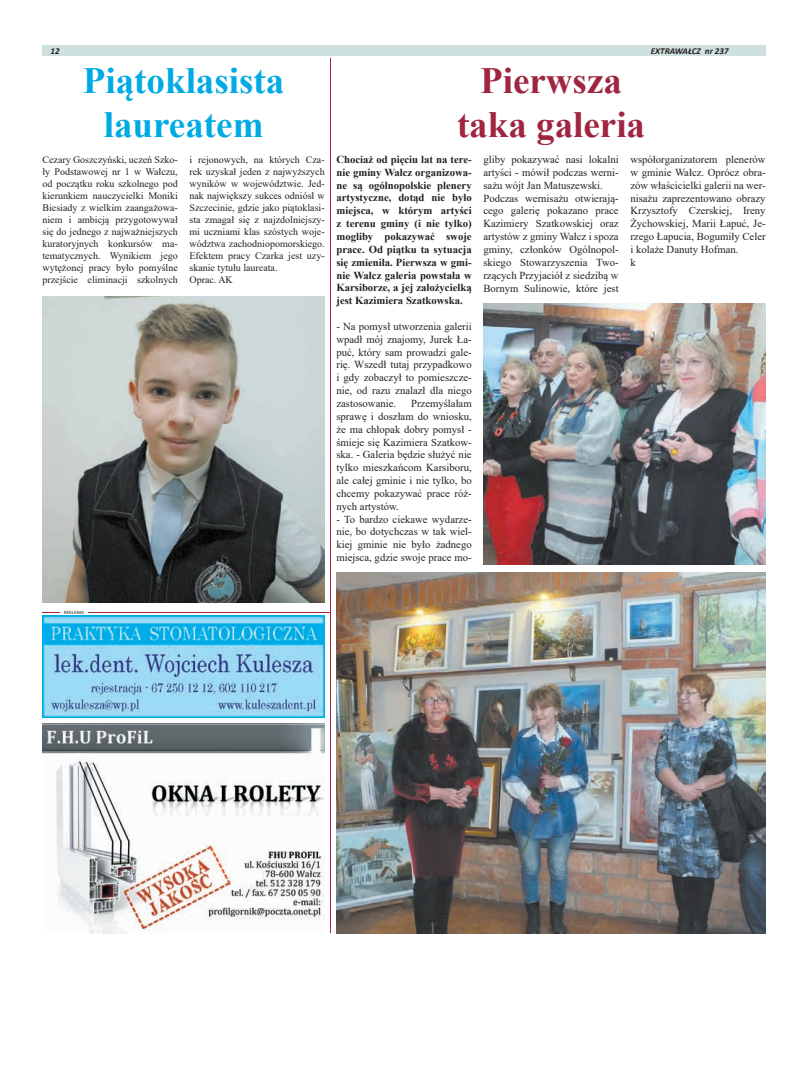
<style>
.page{position:relative;width:794px;height:1092px;background:#fff}
.page>*{position:absolute;margin:0;border:0;box-sizing:border-box;transform-origin:0 0}
.t1{font:700 37px/44.4px "Times New Roman";color:#00aae3;text-align:center}
.t2{font:700 37px/44.4px "Times New Roman";color:#a02540;text-align:center}
.t3{font:10.7px/12.8px "Times New Roman";color:#231f20;text-align:justify}
.t4{font:700 10.7px/12.8px "Times New Roman";color:#231f20;text-align:justify}
.t5{font:10px/12px "Times New Roman";color:#231f20;text-align:justify}
.t6{font:italic 700 9px "Calibri";color:#231f20}
.t7{font:5px "Calibri";color:#231f20}
</style>
<div class="page">
<div style="left:43px;top:45px;width:722px;height:11px;background:#cfe1df"></div>
<img style="left:43px;top:723px;width:282px;height:210px">
<img style="left:43px;top:615px;width:282px;height:103px">
<hr style="left:330px;top:59px;width:1px;height:874px;background:#a02540">
<hr style="left:43px;top:612px;width:288px;height:1px;background:#a02540">
<hr style="left:61px;top:610px;width:27px;height:4px;background:#fff">
<img style="left:43px;top:297px;width:282px;height:305px">
<img style="left:336px;top:572px;width:429px;height:361px">
<img style="left:483px;top:304px;width:282px;height:260px">
<p class="t6" style="left:50px;top:44px;width:11px">12</p>
<p class="t6" style="left:651px;top:44px;width:79px">EXTRAWAŁCZ nr 237</p>
<h1 class="t1" style="left:83px;top:57px;width:203px">Piątoklasista laureatem</h1>
<p class="t5" style="left:43px;top:153px;width:137px">Cezary Goszczyński, uczeń Szko&shy;ły Podstawowej nr 1 w Wałczu, od początku roku szkolnego pod kierunkiem nauczycielki Moniki Biesiady z wielkim zaangażowa&shy;niem i ambicją przygotowywał się do jednego z najważniejszych kuratoryjnych konkursów ma&shy;tematycznych. Wynikiem jego wytężonej pracy było pomyślne przejście eliminacji szkolnych</p>
<p class="t5" style="left:189px;top:153px;width:137px;text-align:left">i rejonowych, na których Cza&shy;rek uzyskał jeden z najwyższych wyników w województwie. Jed&shy;nak największy sukces odniósł w<br>Szczecinie, gdzie jako piątoklasi&shy;sta zmagał się z najzdolniejszy&shy;mi uczniami klas szóstych woje&shy;wództwa zachodniopomorskiego.<br>Efektem pracy Czarka jest uzy&shy;skanie tytułu laureata.<br>Oprac. AK</p>
<h1 class="t2" style="left:457px;top:57px;width:190px">Pierwsza taka galeria</h1>
<p class="t4" style="left:336px;top:153px;width:137px">Chociaż od pięciu lat na tere&shy;nie gminy Wałcz organizowa&shy;ne są ogólnopolskie plenery artystyczne, dotąd nie było miejsca, w którym artyści z terenu gminy (i nie tylko) mogliby pokazywać swoje prace. Od piątku ta sytuacja się zmieniła. Pierwsza w gmi&shy;nie Wałcz galeria powstała w Karsiborze, a jej założycielką jest Kazimiera Szatkowska.</p>
<p class="t3" style="left:336px;top:319px;width:137px">- Na pomysł utworzenia galerii wpadł mój znajomy, Jurek Ła&shy;puć, który sam prowadzi gale&shy;rię. Wszedł tutaj przypadkowo i gdy zobaczył to pomieszcze&shy;nie, od razu znalazł dla niego zastosowanie.</p>
<p class="t3" style="left:336px;top:396px;width:137px;text-indent:75px">Przemyślałam sprawę i doszłam do wniosku, że ma chłopak dobry pomysł - śmieje się Kazimiera Szatkow&shy;ska. - Galeria będzie służyć nie tylko mieszkańcom Karsiboru, ale całej gminie i nie tylko, bo chcemy pokazywać prace róż&shy;nych artystów.</p>
<p class="t3" style="left:336px;top:512px;width:137px">- To bardzo ciekawe wydarze&shy;nie, bo dotychczas w tak wiel&shy;kiej gminie nie było żadnego miejsca, gdzie swoje prace mo-</p>
<p class="t3" style="left:483px;top:153px;width:137px;text-align:left">gliby pokazywać nasi lokalni artyści - mówił podczas werni&shy;sażu wójt Jan Matuszewski.<br>Podczas wernisażu otwierają&shy;cego galerię pokazano prace<br>Kazimiery Szatkowskiej oraz artystów z gminy Wałcz i spoza gminy, członków Ogólnopol&shy;skiego Stowarzyszenia Two&shy;rzących Przyjaciół z siedzibą w<br>Bornym Sulinowie, które jest</p>
<p class="t3" style="left:630px;top:153px;width:137px;text-align:left">współorganizatorem plenerów w gminie Wałcz. Oprócz obra&shy;zów właścicielki galerii na wer&shy;nisażu zaprezentowano obrazy<br>Krzysztofy Czerskiej, Ireny<br>Żychowskiej, Marii Łapuć, Je&shy;rzego Łapucia, Bogumiły Celer i kolaże Danuty Hofman.<br>k</p>
<p class="t7" style="left:64px;top:608px;width:21px">REKLAMA</p>
</div>
